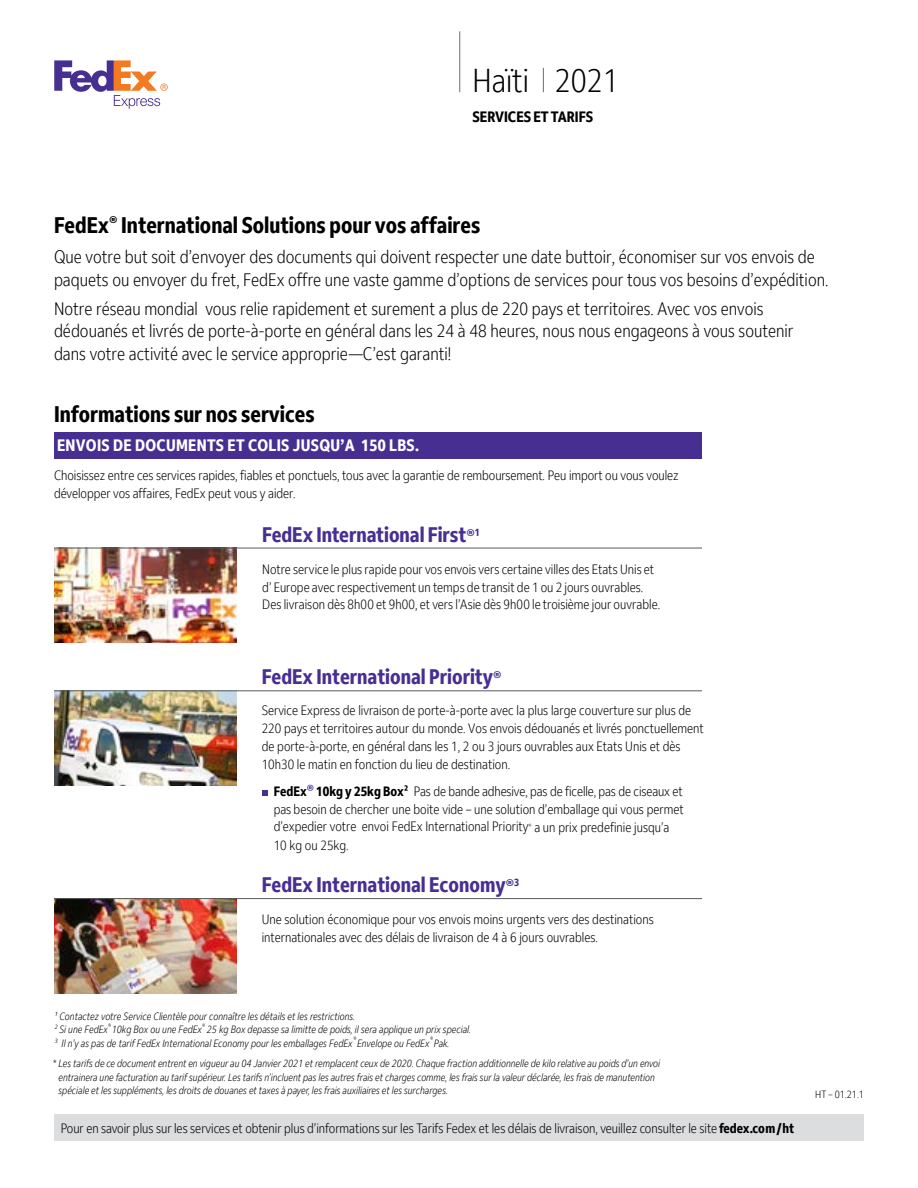
<style>
.page{position:relative;width:918px;height:1188px;background:#fff}
.page>*{position:absolute;margin:0;border:0;box-sizing:border-box;transform-origin:0 0}
.t1{font:300 condensed 33px "Fed Ex Sans App";color:#000}
.t2{font:700 condensed 22.5px "Fed Ex Sans App";color:#000}
.t3{font:700 condensed 21px "Fed Ex Sans App";color:#472f92}
.t4{font:300 condensed 18px/22.5px "Fed Ex Sans App";color:#000}
.t5{font:700 condensed 16.5px "Fed Ex Sans App";letter-spacing:.02em;color:#fff}
.t6{font:700 condensed 15px "Fed Ex Sans App";color:#000}
.t7{font:300 condensed 13.5px/18px "Fed Ex Sans App";color:#000}
.t8{font:italic 300 condensed 10.5px/13.5px "Fed Ex Sans App";color:#000}
.t9{font:300 condensed 10.5px "Fed Ex Sans App";color:#000}
.s1{font-stretch:normal;font-size:16.5px}
.s2{font-weight:700}
.s3{font-weight:700;font-stretch:normal;font-size:14.25px;color:#472f92}
</style>
<div class="page">
<svg style="left:54px;top:60px;width:114px;height:49px"></svg>
<hr style="left:459px;top:31px;width:1px;height:61px;background:#6d6e71">
<svg style="left:543px;top:68px;width:1px;height:24px"></svg>
<div style="left:54px;top:432px;width:648px;height:27px;background:#472f92"></div>
<div style="left:54px;top:1114px;width:810px;height:27px;background:#dcddde"></div>
<img style="left:54px;top:549px;width:182px;height:93px">
<img style="left:54px;top:691px;width:182px;height:94px">
<img style="left:54px;top:899px;width:182px;height:94px">
<hr style="left:54px;top:548px;width:648px;height:1px;background:#58595b">
<hr style="left:54px;top:690px;width:648px;height:1px;background:#58595b">
<svg style="left:262px;top:790px;width:5px;height:6px"></svg>
<hr style="left:54px;top:898px;width:648px;height:1px;background:#58595b">
<h1 class="t1" style="left:472px;top:61px;width:148px">Haïti 2021</h1>
<p class="t6" style="left:472px;top:108px;width:122px">SERVICES ET TARIFS</p>
<h2 class="t2" style="left:54px;top:212px;width:428px">FedEx<sup>®</sup> International Solutions pour vos affaires</h2>
<h3 class="t4" style="left:54px;top:246px;width:776px">Que votre but soit d’envoyer des documents qui doivent respecter une date buttoir, économiser sur vos envois de paquets ou envoyer du fret, FedEx offre une vaste gamme d’options de services pour tous vos besoins d’expédition.</h3>
<p class="t4" style="left:54px;top:297px;width:741px">Notre réseau mondial vous relie rapidement et surement a plus de 220 pays et territoires. Avec vos envois dédouanés et livrés de porte-à-porte en général dans les 24 à 48 heures, nous nous engageons à vous soutenir dans votre activité avec le service approprie—C’est garanti!</p>
<h2 class="t2" style="left:54px;top:401px;width:262px">Informations sur nos services</h2>
<p class="t5" style="left:57px;top:436px;width:364px">ENVOIS DE DOCUMENTS ET COLIS JUSQU’A 150 LBS.</p>
<p class="t7" style="left:54px;top:466px;width:626px">Choisissez entre ces services rapides, fiables et ponctuels, tous avec la garantie de remboursement. Peu import ou vous voulez développer vos affaires, FedEx peut vous y aider.</p>
<h3 class="t3" style="left:262px;top:522px;width:219px">FedEx International First<span class="s1">®</span><sup>1</sup></h3>
<p class="t7" style="left:262px;top:560px;width:399px">Notre service le plus rapide pour vos envois vers certaine villes des Etats Unis et d’ Europe avec respectivement un temps de transit de 1 ou 2 jours ouvrables.<br>Des livraison dès 8h00 et 9h00, et vers l’Asie dès 9h00 le troisième jour ouvrable.</p>
<h3 class="t3" style="left:262px;top:664px;width:241px">FedEx International Priority<span class="s1">®</span></h3>
<p class="t7" style="left:262px;top:702px;width:444px">Service Express de livraison de porte-à-porte avec la plus large couverture sur plus de 220 pays et territoires autour du monde. Vos envois dédouanés et livrés ponctuellement de porte-à-porte, en général dans les 1, 2 ou 3 jours ouvrables aux Etats Unis et dès 10h30 le matin en fonction du lieu de destination.</p>
<p class="t7" style="left:274px;top:782px;width:411px"><span class="s2">FedEx</span><span class="s3">®</span> <span class="s2">10kg y 25kg Box²</span> Pas de bande adhesive, pas de ficelle, pas de ciseaux et pas besoin de chercher une boite vide – une solution d’emballage qui vous permet d’expedier votre envoi FedEx International Priority<sup>®</sup> a un prix predefinie jusqu’a 10 kg ou 25kg.</p>
<h3 class="t3" style="left:262px;top:873px;width:259px">FedEx International Economy<span class="s1">®</span><sup>3</sup></h3>
<p class="t7" style="left:262px;top:910px;width:394px">Une solution économique pour vos envois moins urgents vers des destinations internationales avec des délais de livraison de 4 à 6 jours ouvrables.</p>
<p class="t8" style="left:54px;top:1009px;width:419px">¹ Contactez votre Service Clientèle pour connaître les détails et les restrictions.<br>² Si une FedEx<sup>®</sup> 10kg Box ou une FedEx<sup>®</sup> 25 kg Box depasse sa limitte de poids, il sera applique un prix special.<br>³ Il n’y as pas de tarif FedEx International Economy pour les emballages FedEx<sup>®</sup> Envelope ou FedEx<sup>®</sup> Pak.</p>
<p class="t8" style="left:58px;top:1057px;width:603px;text-indent:-6px">* Les tarifs de ce document entrent en vigueur au 04 Janvier 2021 et remplacent ceux de 2020. Chaque fraction additionnelle de kilo relative au poids d’un envoi entrainera une facturation au tarif supérieur. Les tarifs n’incluent pas les autres frais et charges comme, les frais sur la valeur déclarée, les frais de manutention spéciale et les suppléments, les droits de douanes et taxes à payer, les frais auxiliaires et les surcharges.</p>
<p class="t7" style="left:61px;top:1120px;width:735px">Pour en savoir plus sur les services et obtenir plus d’informations sur les Tarifs Fedex et les délais de livraison, veuillez consulter le site <span class="s2">fedex.com/ht</span></p>
<p class="t9" style="left:815px;top:1089px;width:50px">HT – 01.21.1</p>
</div>
